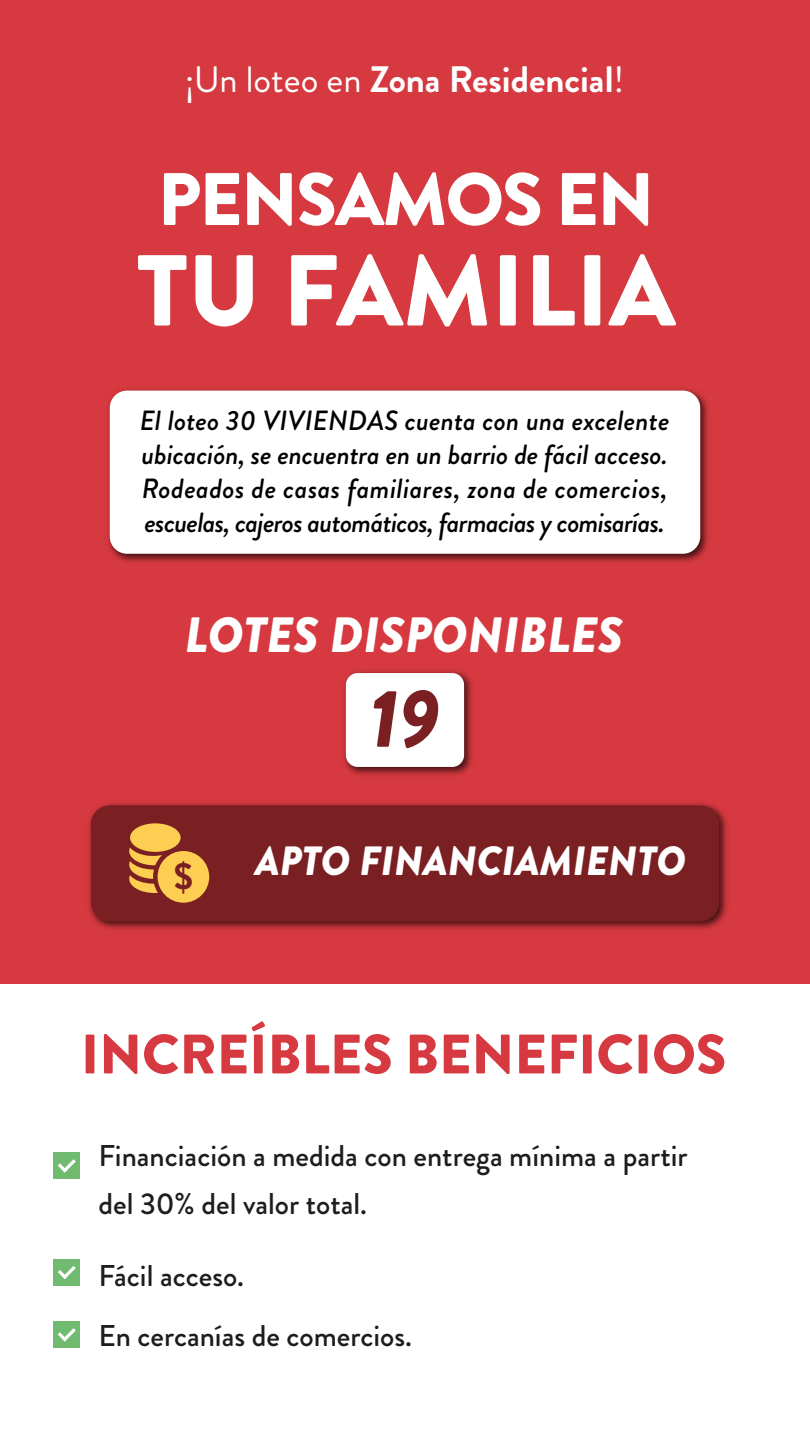
<style>
.page{position:relative;width:810px;height:1440px;background:#fff}
.page>*{position:absolute;margin:0;border:0;box-sizing:border-box;transform-origin:0 0}
.t1{font:900 100.5px "Brandon Grotesque";color:#fff}
.t2{font:italic 900 81.53px "Brandon Grotesque";color:#7a1f22}
.t3{font:900 74.18px "Brandon Grotesque";letter-spacing:-.025em;color:#fff}
.t4{font:900 55.5px "Brandon Grotesque";color:#d63940}
.t5{font:italic 900 49.5px "Brandon Grotesque";color:#fff}
.t6{font:italic 900 40.8px "Brandon Grotesque";color:#fff}
.t7{font:700 36.75px "Brandon Grotesque";color:#fff}
.t8{font:700 36.75px "Brandon Grotesque";color:#7a1f22}
.t9{font:500 30px/48px "Brandon Grotesque";color:#1d1d1b}
.t10{font:italic 500 27.75px/33.9px "Brandon Grotesque";letter-spacing:-.025em;color:#010101;text-align:justify}
.s1{font-weight:400}
</style>
<div class="page">
<div style="left:0;top:0;width:810px;height:984px;background:#d63940"></div>
<img style="left:88px;top:802px;width:639px;height:127px">
<div style="left:91px;top:805px;width:628px;height:116px;background:#7a1f22;border-radius:19px"></div>
<div style="left:158px;top:851px;width:51px;height:52px;background:#fece52;border-radius:50%"></div>
<div style="left:130px;top:823px;width:51px;height:29px;background:#fece52;border-radius:50%"></div>
<svg style="left:129px;top:847px;width:33px;height:46px"></svg>
<img style="left:107px;top:388px;width:601px;height:174px">
<div style="left:110px;top:391px;width:590px;height:163px;background:#fff;border-radius:17px"></div>
<img style="left:344px;top:671px;width:128px;height:104px">
<div style="left:346px;top:673px;width:118px;height:94px;background:#fff;border-radius:12px"></div>
<div style="left:54px;top:1153px;width:26px;height:26px;background:#71bb70"></div>
<svg style="left:58px;top:1159px;width:18px;height:14px"></svg>
<div style="left:54px;top:1259px;width:26px;height:27px;background:#71bb70"></div>
<svg style="left:58px;top:1266px;width:18px;height:13px"></svg>
<div style="left:54px;top:1322px;width:26px;height:26px;background:#71bb70"></div>
<svg style="left:58px;top:1328px;width:18px;height:14px"></svg>
<h3 class="t7" style="left:185px;top:54px;width:441px"><span class="s1">¡Un loteo en</span> Zona Residencial<span class="s1">!</span></h3>
<h3 class="t3" style="left:158px;top:147px;width:498px">PENSAMOS EN</h3>
<h1 class="t1" style="left:137px;top:220px;width:540px">TU FAMILIA</h1>
<p class="t10" style="left:140px;top:404px;width:531px">El loteo 30 VIVIENDAS cuenta con una excelente ubicación, se encuentra en un barrio de fácil acceso.<br>Rodeados de casas familiares, zona de comercios, escuelas, cajeros automáticos, farmacias y comisarías.</p>
<h3 class="t5" style="left:185px;top:600px;width:440px">LOTES DISPONIBLES</h3>
<h3 class="t8" style="left:174px;top:850px;width:21px">$</h3>
<h2 class="t2" style="left:369px;top:660px;width:72px">19</h2>
<h3 class="t6" style="left:255px;top:831px;width:432px">APTO FINANCIAMIENTO</h3>
<h3 class="t4" style="left:81px;top:1015px;width:647px">INCREÍBLES BENEFICIOS</h3>
<p class="t9" style="left:98px;top:1132px;width:591px">Financiación a medida con entrega mínima a partir del 30% del valor total.</p>
<p class="t9" style="left:98px;top:1246px;width:315px;line-height:60.3px">Fácil acceso.<br>En cercanías de comercios.</p>
</div>
